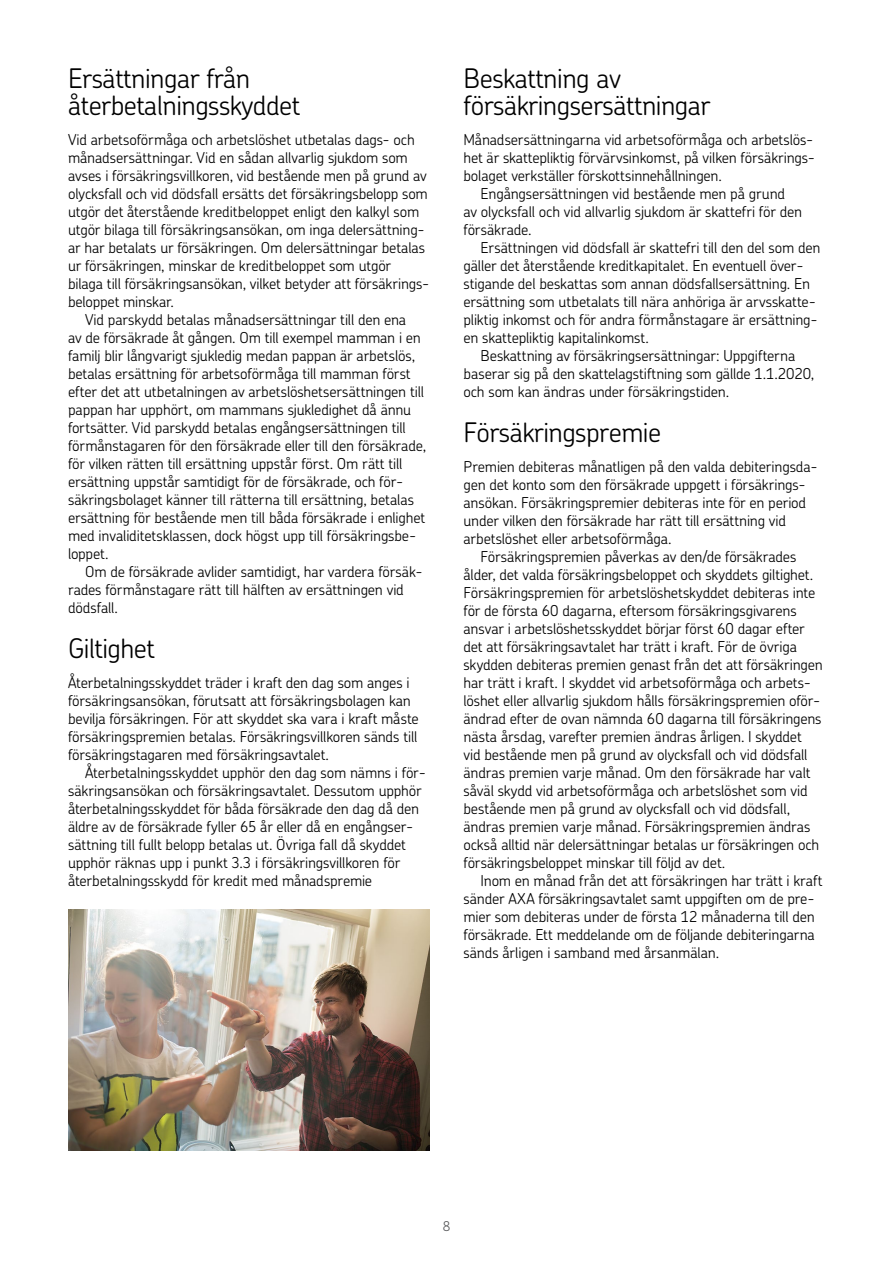
<style>
.page{position:relative;width:893px;height:1263px;background:#fff}
.page>*{position:absolute;margin:0;border:0;box-sizing:border-box;transform-origin:0 0}
.Sisäsivun_otsikko_Ch{font:300 27px/27px "OP Chevin Pro";letter-spacing:-.02em;color:#000}
.Leipäteksti_sisennet{font:300 15px/18px "OP Chevin Pro";letter-spacing:-.01em;color:#000}
.Leipäteksti{font:300 15px/18px "OP Chevin Pro";letter-spacing:-.01em;color:#000}
.t1{font:300 13.5px "OP Chevin Pro";color:#58595b}
</style>
<div class="page">
<img style="left:68px;top:909px;width:361px;height:241px">
<h2 class="Sisäsivun_otsikko_Ch" style="left:68px;top:64px;width:234px">Ersättningar från återbetalningsskyddet</h2>
<p class="Leipäteksti" style="left:68px;top:130px;width:363px">Vid arbetsoförmåga och arbetslöshet utbetalas dags- och månadsersättningar. Vid en sådan allvarlig sjukdom som avses i försäkringsvillkoren, vid bestående men på grund av olycksfall och vid dödsfall ersätts det försäkringsbelopp som utgör det återstående kreditbeloppet enligt den kalkyl som utgör bilaga till försäkringsansökan, om inga delersättning&shy;ar har betalats ur försäkringen. Om delersättningar betalas ur försäkringen, minskar de kreditbeloppet som utgör bilaga till försäkringsansökan, vilket betyder att försäkrings&shy;beloppet minskar.</p>
<p class="Leipäteksti_sisennet" style="left:68px;top:310px;width:360px;text-indent:17px">Vid parskydd betalas månadsersättningar till den ena<br>av de försäkrade åt gången. Om till exempel mamman i en familj blir långvarigt sjukledig medan pappan är arbetslös, betalas ersättning för arbetsoförmåga till mamman först efter det att utbetalningen av arbetslöshetsersättningen till pappan har upphört, om mammans sjukledighet då ännu fortsätter. Vid parskydd betalas engångsersättningen till förmånstagaren för den försäkrade eller till den försäkrade, för vilken rätten till ersättning uppstår först. Om rätt till ersättning uppstår samtidigt för de försäkrade, och för&shy;säkringsbolaget känner till rätterna till ersättning, betalas ersättning för bestående men till båda försäkrade i enlighet med invaliditetsklassen, dock högst upp till försäkringsbe&shy;loppet.</p>
<p class="Leipäteksti_sisennet" style="left:68px;top:562px;width:356px;text-indent:17px">Om de försäkrade avlider samtidigt, har vardera försäk&shy;rades förmånstagare rätt till hälften av ersättningen vid dödsfall.</p>
<h2 class="Sisäsivun_otsikko_Ch" style="left:68px;top:634px;width:88px">Giltighet</h2>
<p class="Leipäteksti" style="left:68px;top:673px;width:352px">Återbetalningsskyddet träder i kraft den dag som anges i försäkringsansökan, förutsatt att försäkringsbolagen kan bevilja försäkringen. För att skyddet ska vara i kraft måste försäkringspremien betalas. Försäkringsvillkoren sänds till försäkringstagaren med försäkringsavtalet.</p>
<p class="Leipäteksti_sisennet" style="left:68px;top:763px;width:359px;text-indent:17px">Återbetalningsskyddet upphör den dag som nämns i för&shy;säkringsansökan och försäkringsavtalet. Dessutom upphör återbetalningsskyddet för båda försäkrade den dag då den äldre av de försäkrade fyller 65 år eller då en engångser&shy;sättning till fullt belopp betalas ut. Övriga fall då skyddet upphör räknas upp i punkt 3.3 i försäkringsvillkoren för återbetalningsskydd för kredit med månadspremie</p>
<h2 class="Sisäsivun_otsikko_Ch" style="left:463px;top:64px;width:249px">Beskattning av försäkringsersättningar</h2>
<p class="Leipäteksti" style="left:463px;top:130px;width:353px;text-align:justify">Månadsersättningarna vid arbetsoförmåga och arbetslös&shy;het är skattepliktig förvärvsinkomst, på vilken försäkrings&shy;bolaget verkställer förskottsinnehållningen.</p>
<p class="Leipäteksti_sisennet" style="left:463px;top:184px;width:340px;text-indent:17px">Engångsersättningen vid bestående men på grund av olycksfall och vid allvarlig sjukdom är skattefri för den försäkrade.</p>
<p class="Leipäteksti_sisennet" style="left:463px;top:238px;width:358px;text-indent:17px">Ersättningen vid dödsfall är skattefri till den del som den gäller det återstående kreditkapitalet. En eventuell över&shy;stigande del beskattas som annan dödsfallsersättning. En ersättning som utbetalats till nära anhöriga är arvsskatte&shy;pliktig inkomst och för andra förmånstagare är ersättning&shy;en skattepliktig kapitalinkomst.</p>
<p class="Leipäteksti_sisennet" style="left:463px;top:346px;width:352px;text-indent:17px">Beskattning av försäkringsersättningar: Uppgifterna baserar sig på den skattelagstiftning som gällde 1.1.2020, och som kan ändras under försäkringstiden.</p>
<h2 class="Sisäsivun_otsikko_Ch" style="left:463px;top:418px;width:199px">Försäkringspremie</h2>
<p class="Leipäteksti" style="left:463px;top:457px;width:356px">Premien debiteras månatligen på den valda debiteringsda&shy;gen det konto som den försäkrade uppgett i försäkrings&shy;ansökan. Försäkringspremier debiteras inte för en period under vilken den försäkrade har rätt till ersättning vid arbetslöshet eller arbetsoförmåga.</p>
<p class="Leipäteksti_sisennet" style="left:463px;top:547px;width:361px;text-indent:17px">Försäkringspremien påverkas av den/de försäkrades ålder, det valda försäkringsbeloppet och skyddets giltighet.<br>Försäkringspremien för arbetslöshetskyddet debiteras inte för de första 60 dagarna, eftersom försäkringsgivarens ansvar i arbetslöshetsskyddet börjar först 60 dagar efter det att försäkringsavtalet har trätt i kraft. För de övriga skydden debiteras premien genast från det att försäkringen har trätt i kraft. I skyddet vid arbetsoförmåga och arbets&shy;löshet eller allvarlig sjukdom hålls försäkringspremien oför&shy;ändrad efter de ovan nämnda 60 dagarna till försäkringens nästa årsdag, varefter premien ändras årligen. I skyddet<br>vid bestående men på grund av olycksfall och vid dödsfall ändras premien varje månad. Om den försäkrade har valt såväl skydd vid arbetsoförmåga och arbetslöshet som vid bestående men på grund av olycksfall och vid dödsfall, ändras premien varje månad. Försäkringspremien ändras också alltid när delersättningar betalas ur försäkringen och försäkringsbeloppet minskar till följd av det.</p>
<p class="Leipäteksti_sisennet" style="left:463px;top:871px;width:360px;text-indent:17px">Inom en månad från det att försäkringen har trätt i kraft sänder AXA försäkringsavtalet samt uppgiften om de pre&shy;mier som debiteras under de första 12 månaderna till den försäkrade. Ett meddelande om de följande debiteringarna sänds årligen i samband med årsanmälan.</p>
<p class="t1" style="left:443px;top:1216px;width:9px">8</p>
</div>
